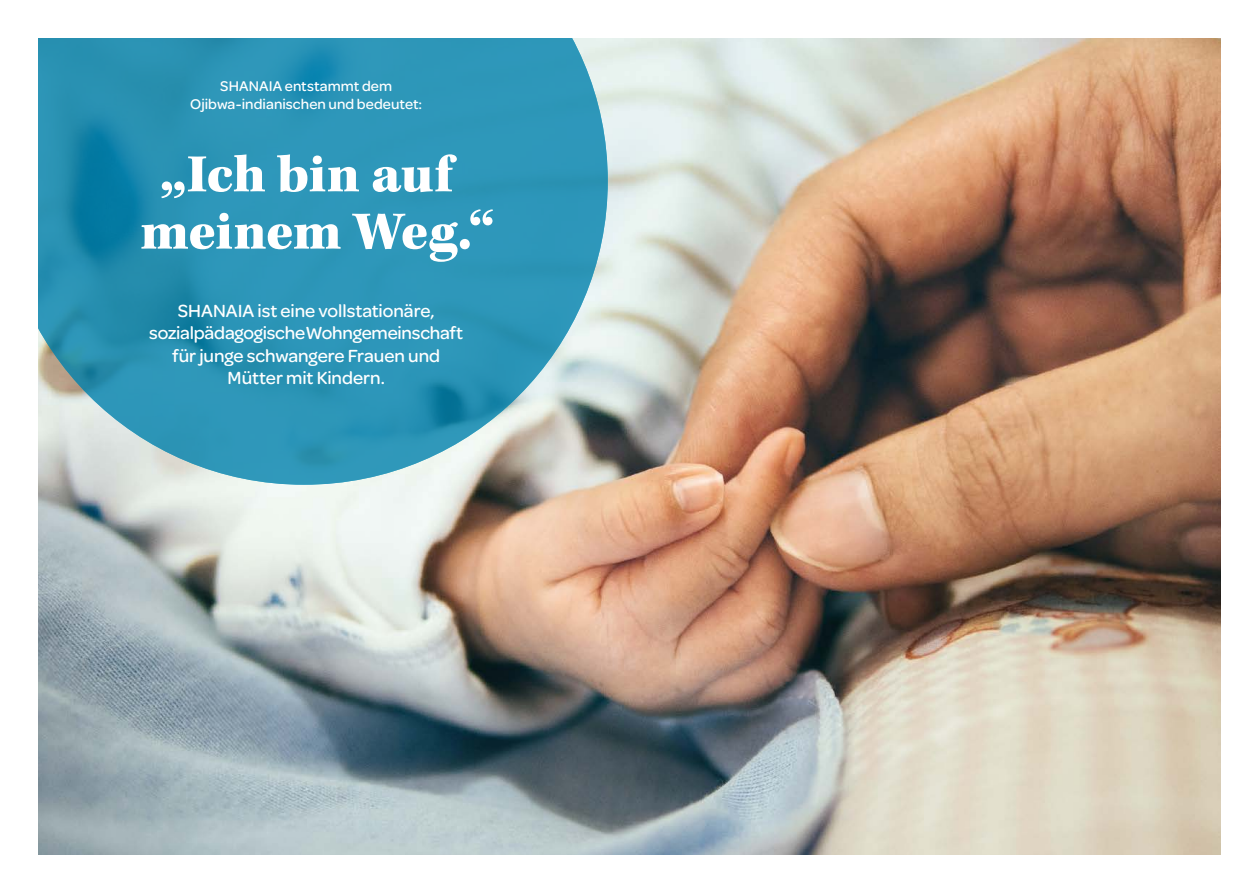
<style>
.page{position:relative;width:1259px;height:893px;background:#fff}
.page>*{position:absolute;margin:0;border:0;box-sizing:border-box;transform-origin:0 0}
.t1{font:900 55.2px/57.3px "Kepler Std";letter-spacing:-.01em;color:#fff;text-align:center}
.t2{font:18.75px/22.5px "Omnes VF";letter-spacing:-.01em;color:#fff;text-align:center}
.t3{font:15px/18px "Omnes VF";letter-spacing:.005em;color:#fff;text-align:center}
</style>
<div class="page">
<img style="left:38px;top:38px;width:1182px;height:817px">
<svg style="left:38px;top:38px;width:570px;height:447px;background:#3f9bb8"></svg>
<p class="t3" style="left:190px;top:76px;width:234px">SHANAIA entstammt dem<br>Ojibwa-indianischen und bedeutet:</p>
<h1 class="t1" style="left:140px;top:147px;width:356px">„Ich bin auf meinem Weg.“</h1>
<p class="t2" style="left:149px;top:298px;width:315px">SHANAIA ist eine vollstationäre, sozialpädagogische Wohngemeinschaft für junge schwangere Frauen und<br>Mütter mit Kindern.</p>
</div>
